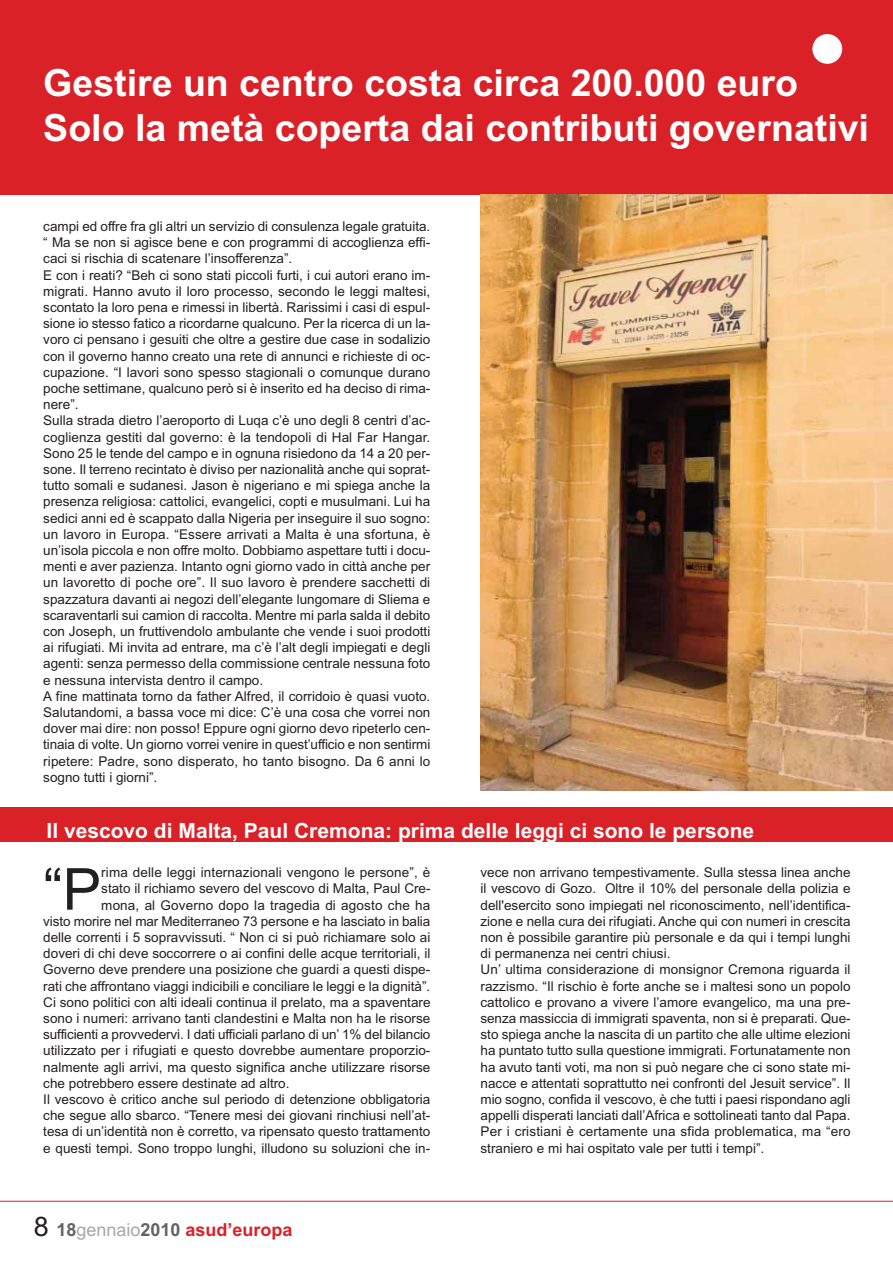
<style>
.page{position:relative;width:893px;height:1263px;background:#fff}
.page>*{position:absolute;margin:0;border:0;box-sizing:border-box;transform-origin:0 0}
.t1{font:57.9px "Arial";color:#231f20}
.t2{font:700 37.5px/45px "Arial";color:#fff}
.t3{font:700 21px "Arial";color:#fff}
.t4{font:700 18px "Arial";color:#da2128}
.t5{font:13.5px/16.2px "Arial";color:#231f20}
.s1{font-weight:400;font-size:27px;color:#231f20}
.s2{color:#656262}
.s3{font-weight:400;color:#a9a7a6}
</style>
<div class="page">
<div style="left:0;top:0;width:892px;height:194px;background:#da2128"></div>
<div style="left:812px;top:34px;width:30px;height:30px;background:#fff;border-radius:50%"></div>
<hr style="left:0;top:1201px;width:892px;height:1px;background:#da2128">
<img style="left:480px;top:194px;width:412px;height:597px">
<div style="left:0;top:808px;width:892px;height:34px;background:#da2128"></div>
<h2 class="t2" style="left:43px;top:64px;width:827px">Gestire un centro costa circa 200.000 euro<br>Solo la metà coperta dai contributi governativi</h2>
<p class="t5" style="left:43px;top:219px;width:388px">campi ed offre fra gli altri un servizio di consulenza legale gratuita. “ Ma se non si agisce bene e con programmi di accoglienza effi&shy;caci si rischia di scatenare l’insofferenza”.<br>E con i reati? “Beh ci sono stati piccoli furti, i cui autori erano im&shy;migrati. Hanno avuto il loro processo, secondo le leggi maltesi, scontato la loro pena e rimessi in libertà. Rarissimi i casi di espul&shy;sione io stesso fatico a ricordarne qualcuno. Per la ricerca di un la&shy;voro ci pensano i gesuiti che oltre a gestire due case in sodalizio con il governo hanno creato una rete di annunci e richieste di oc&shy;cupazione. “I lavori sono spesso stagionali o comunque durano poche settimane, qualcuno però si è inserito ed ha deciso di rima&shy;nere”.<br>Sulla strada dietro l’aeroporto di Luqa c’è uno degli 8 centri d’ac&shy;coglienza gestiti dal governo: è la tendopoli di Hal Far Hangar.<br>Sono 25 le tende del campo e in ognuna risiedono da 14 a 20 per&shy;sone. Il terreno recintato è diviso per nazionalità anche qui soprat&shy;tutto somali e sudanesi. Jason è nigeriano e mi spiega anche la presenza religiosa: cattolici, evangelici, copti e musulmani. Lui ha sedici anni ed è scappato dalla Nigeria per inseguire il suo sogno: un lavoro in Europa. “Essere arrivati a Malta è una sfortuna, è un’isola piccola e non offre molto. Dobbiamo aspettare tutti i docu&shy;menti e aver pazienza. Intanto ogni giorno vado in città anche per un lavoretto di poche ore”. Il suo lavoro è prendere sacchetti di spazzatura davanti ai negozi dell’elegante lungomare di Sliema e scaraventarli sui camion di raccolta. Mentre mi parla salda il debito con Joseph, un fruttivendolo ambulante che vende i suoi prodotti ai rifugiati. Mi invita ad entrare, ma c’è l’alt degli impiegati e degli agenti: senza permesso della commissione centrale nessuna foto e nessuna intervista dentro il campo.<br>A fine mattinata torno da father Alfred, il corridoio è quasi vuoto.<br>Salutandomi, a bassa voce mi dice: C’è una cosa che vorrei non dover mai dire: non posso! Eppure ogni giorno devo ripeterlo cen&shy;tinaia di volte. Un giorno vorrei venire in quest’ufficio e non sentirmi ripetere: Padre, sono disperato, ho tanto bisogno. Da 6 anni lo sogno tutti i giorni”.</p>
<h3 class="t3" style="left:46px;top:823px;width:709px">Il vescovo di Malta, Paul Cremona: prima delle leggi ci sono le persone</h3>
<h1 class="t1" style="left:43px;top:868px;width:59px">“P</h1>
<p class="t5" style="left:101px;top:866px;width:330px">rima delle leggi internazionali vengono le persone”, è</p>
<p class="t5" style="left:480px;top:866px;width:371px">vece non arrivano tempestivamente. Sulla stessa linea anche il vescovo di Gozo. Oltre il 10% del personale della polizia e dell'esercito sono impiegati nel riconoscimento, nell’identifica&shy;zione e nella cura dei rifugiati. Anche qui con numeri in crescita non è possibile garantire più personale e da qui i tempi lunghi di permanenza nei centri chiusi.<br>Un’ ultima considerazione di monsignor Cremona riguarda il razzismo. “Il rischio è forte anche se i maltesi sono un popolo cattolico e provano a vivere l’amore evangelico, ma una pre&shy;senza massiccia di immigrati spaventa, non si è preparati. Que&shy;sto spiega anche la nascita di un partito che alle ultime elezioni ha puntato tutto sulla questione immigrati. Fortunatamente non ha avuto tanti voti, ma non si può negare che ci sono state mi&shy;nacce e attentati soprattutto nei confronti del Jesuit service”. Il mio sogno, confida il vescovo, è che tutti i paesi rispondano agli appelli disperati lanciati dall’Africa e sottolineati tanto dal Papa.<br>Per i cristiani è certamente una sfida problematica, ma “ero straniero e mi hai ospitato vale per tutti i tempi”.</p>
<p class="t5" style="left:101px;top:882px;width:331px">stato il richiamo severo del vescovo di Malta, Paul Cre-</p>
<p class="t5" style="left:101px;top:898px;width:330px">mona, al Governo dopo la tragedia di agosto che ha</p>
<p class="t5" style="left:43px;top:914px;width:388px">visto morire nel mar Mediterraneo 73 persone e ha lasciato in balia</p>
<p class="t5" style="left:43px;top:931px;width:388px">delle correnti i 5 sopravvissuti. “ Non ci si può richiamare solo ai</p>
<p class="t5" style="left:43px;top:947px;width:388px">doveri di chi deve soccorrere o ai confini delle acque territoriali, il</p>
<p class="t5" style="left:43px;top:963px;width:388px">Governo deve prendere una posizione che guardi a questi dispe-</p>
<p class="t5" style="left:43px;top:979px;width:388px">rati che affrontano viaggi indicibili e conciliare le leggi e la dignità”.</p>
<p class="t5" style="left:43px;top:995px;width:389px">Ci sono politici con alti ideali continua il prelato, ma a spaventare</p>
<p class="t5" style="left:43px;top:1012px;width:388px">sono i numeri: arrivano tanti clandestini e Malta non ha le risorse</p>
<p class="t5" style="left:43px;top:1028px;width:388px">sufficienti a provvedervi. I dati ufficiali parlano di un’ 1% del bilancio</p>
<p class="t5" style="left:43px;top:1044px;width:388px">utilizzato per i rifugiati e questo dovrebbe aumentare proporzio-</p>
<p class="t5" style="left:43px;top:1060px;width:388px">nalmente agli arrivi, ma questo significa anche utilizzare risorse</p>
<p class="t5" style="left:43px;top:1076px;width:248px">che potrebbero essere destinate ad altro.</p>
<p class="t5" style="left:43px;top:1093px;width:388px">Il vescovo è critico anche sul periodo di detenzione obbligatoria</p>
<p class="t5" style="left:43px;top:1109px;width:388px">che segue allo sbarco. “Tenere mesi dei giovani rinchiusi nell’at-</p>
<p class="t5" style="left:43px;top:1125px;width:388px">tesa di un’identità non è corretto, va ripensato questo trattamento</p>
<p class="t5" style="left:43px;top:1141px;width:388px">e questi tempi. Sono troppo lunghi, illudono su soluzioni che in-</p>
<h3 class="t4" style="left:34px;top:1223px;width:260px"><span class="s1">8</span> <span class="s2">18</span><span class="s3">gennaio</span><span class="s2">2010</span> asud’europa</h3>
</div>
